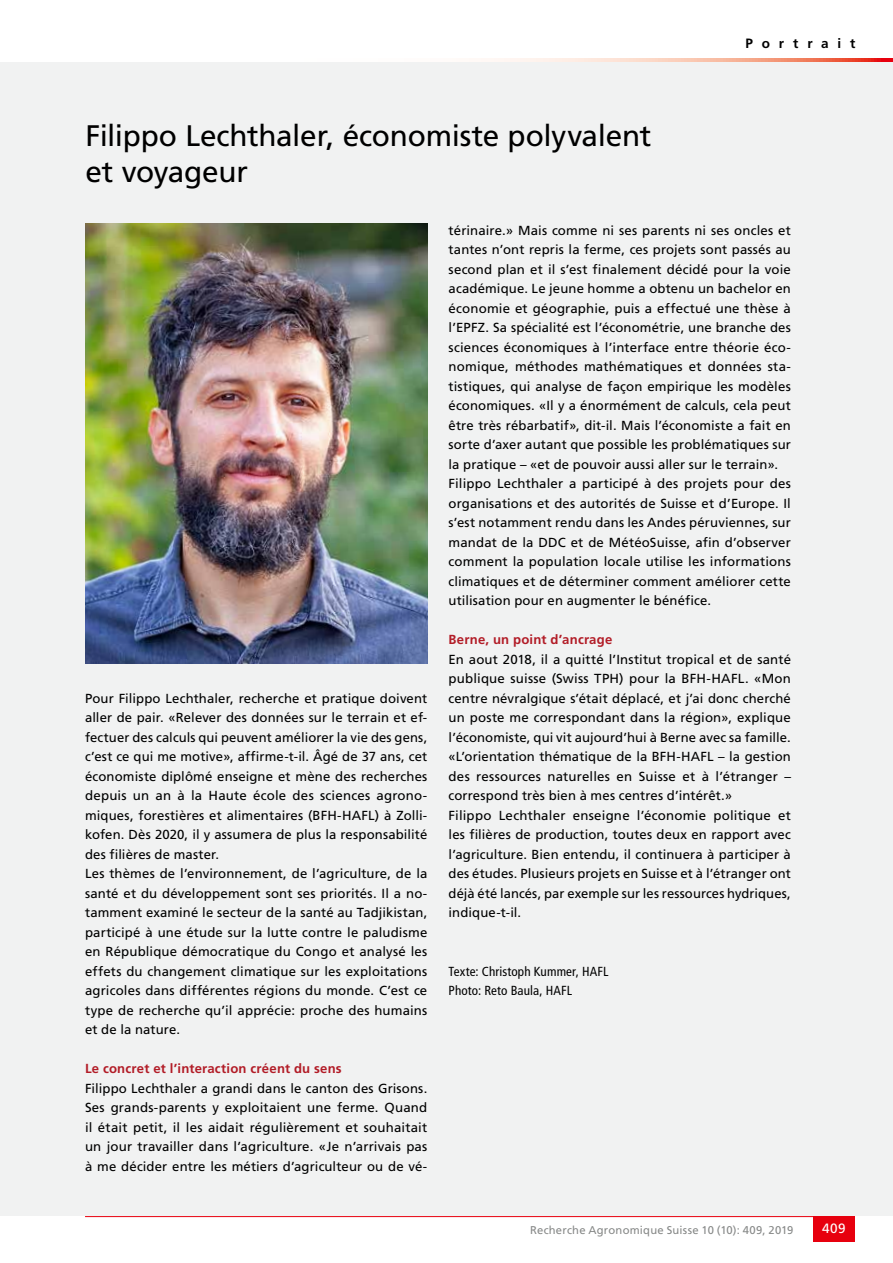
<style>
.page{position:relative;width:893px;height:1263px;background:#fff}
.page>*{position:absolute;margin:0;border:0;box-sizing:border-box;transform-origin:0 0}
.t1{font:29.7px/36px "Frutiger LT Std";letter-spacing:-.01em;color:#000}
.t2{font:700 13.5px "Frutiger LT Std";letter-spacing:.655em;color:#000}
.t3{font:13.5px "Frutiger LT Std";color:#fff}
.t4{font:13.2px/19.5px "Frutiger LT Std";letter-spacing:.01em;color:#000}
.t5{font:700 13.2px "Frutiger LT Std";letter-spacing:.015em;color:#b21c27}
.t6{font:condensed 13.2px/19.5px "Frutiger LT Std";letter-spacing:.01em;color:#000}
.t7{font:11.25px "Frutiger LT Std";letter-spacing:.02em;color:#878988}
</style>
<div class="page">
<hr style="left:85px;top:1216px;width:770px;height:1px;background:#e7000e">
<div style="left:813px;top:1216px;width:42px;height:26px;background:#e7000e"></div>
<svg style="left:85px;top:58px;width:808px;height:5px"></svg>
<div style="left:0;top:63px;width:893px;height:1153px;background:#f1f2f2"></div>
<img style="left:85px;top:224px;width:342px;height:440px">
<p class="t2" style="left:745px;top:36px;width:111px">Portrait</p>
<h1 class="t1" style="left:85px;top:117px;width:567px">Filippo Lechthaler, économiste polyvalent et voyageur</h1>
<p class="t4" style="left:449px;top:220px;width:344px">térinaire.» Mais comme ni ses parents ni ses oncles et tantes n’ont repris la ferme, ces projets sont passés au second plan et il s’est finalement décidé pour la voie académique. Le jeune homme a obtenu un bachelor en économie et géographie, puis a effectué une thèse à l’EPFZ. Sa spécialité est l’économétrie, une branche des sciences économiques à l’interface entre théorie éco&shy;nomique, méthodes mathématiques et données sta&shy;tistiques, qui analyse de façon empirique les modèles économiques. «Il y a énormément de calculs, cela peut être très rébarbatif», dit-il. Mais l’économiste a fait en sorte d’axer autant que possible les problématiques sur la pratique – «et de pouvoir aussi aller sur le terrain».<br>Filippo Lechthaler a participé à des projets pour des organisations et des autorités de Suisse et d’Europe. Il s’est notamment rendu dans les Andes péruviennes, sur mandat de la DDC et de MétéoSuisse, afin d’observer comment la population locale utilise les informations climatiques et de déterminer comment améliorer cette utilisation pour en augmenter le bénéfice.</p>
<p class="t5" style="left:449px;top:632px;width:165px">Berne, un point d’ancrage</p>
<p class="t4" style="left:449px;top:649px;width:344px">En aout 2018, il a quitté l’Institut tropical et de santé publique suisse (Swiss TPH) pour la BFH-HAFL. «Mon centre névralgique s’était déplacé, et j’ai donc cherché un poste me correspondant dans la région», explique l’économiste, qui vit aujourd’hui à Berne avec sa famille. «L’orientation thématique de la BFH-HAFL – la gestion des ressources naturelles en Suisse et à l’étranger – correspond très bien à mes centres d’intérêt.»<br>Filippo Lechthaler enseigne l’économie politique et les filières de production, toutes deux en rapport avec l’agriculture. Bien entendu, il continuera à participer à des études. Plusieurs projets en Suisse et à l’étranger ont déjà été lancés, par exemple sur les ressources hydriques, indique-t-il.</p>
<p class="t4" style="left:85px;top:688px;width:344px">Pour Filippo Lechthaler, recherche et pratique doivent aller de pair. «Relever des données sur le terrain et ef&shy;fectuer des calculs qui peuvent améliorer la vie des gens, c’est ce qui me motive», affirme-t-il. Âgé de 37 ans, cet économiste diplômé enseigne et mène des recherches depuis un an à la Haute école des sciences agrono&shy;miques, forestières et alimentaires (BFH-HAFL) à Zolli&shy;kofen. Dès 2020, il y assumera de plus la responsabilité des filières de master.<br>Les thèmes de l’environnement, de l’agriculture, de la santé et du développement sont ses priorités. Il a no&shy;tamment examiné le secteur de la santé au Tadjikistan, participé à une étude sur la lutte contre le paludisme en République démocratique du Congo et analysé les effets du changement climatique sur les exploitations agricoles dans différentes régions du monde. C’est ce type de recherche qu’il apprécie: proche des humains et de la nature.</p>
<p class="t5" style="left:85px;top:1061px;width:258px">Le concret et l’interaction créent du sens</p>
<p class="t4" style="left:85px;top:1078px;width:344px;text-align:justify">Filippo Lechthaler a grandi dans le canton des Grisons.<br>Ses grands-parents y exploitaient une ferme. Quand il était petit, il les aidait régulièrement et souhaitait un jour travailler dans l’agriculture. «Je n’arrivais pas à me décider entre les métiers d’agriculteur ou de vé-</p>
<p class="t6" style="left:449px;top:961px;width:161px">Texte: Christoph Kummer, HAFL<br>Photo: Reto Baula, HAFL</p>
<p class="t7" style="left:530px;top:1223px;width:265px">Recherche Agronomique Suisse 10 (10): 409, 2019</p>
<p class="t3" style="left:822px;top:1221px;width:25px">409</p>
</div>
